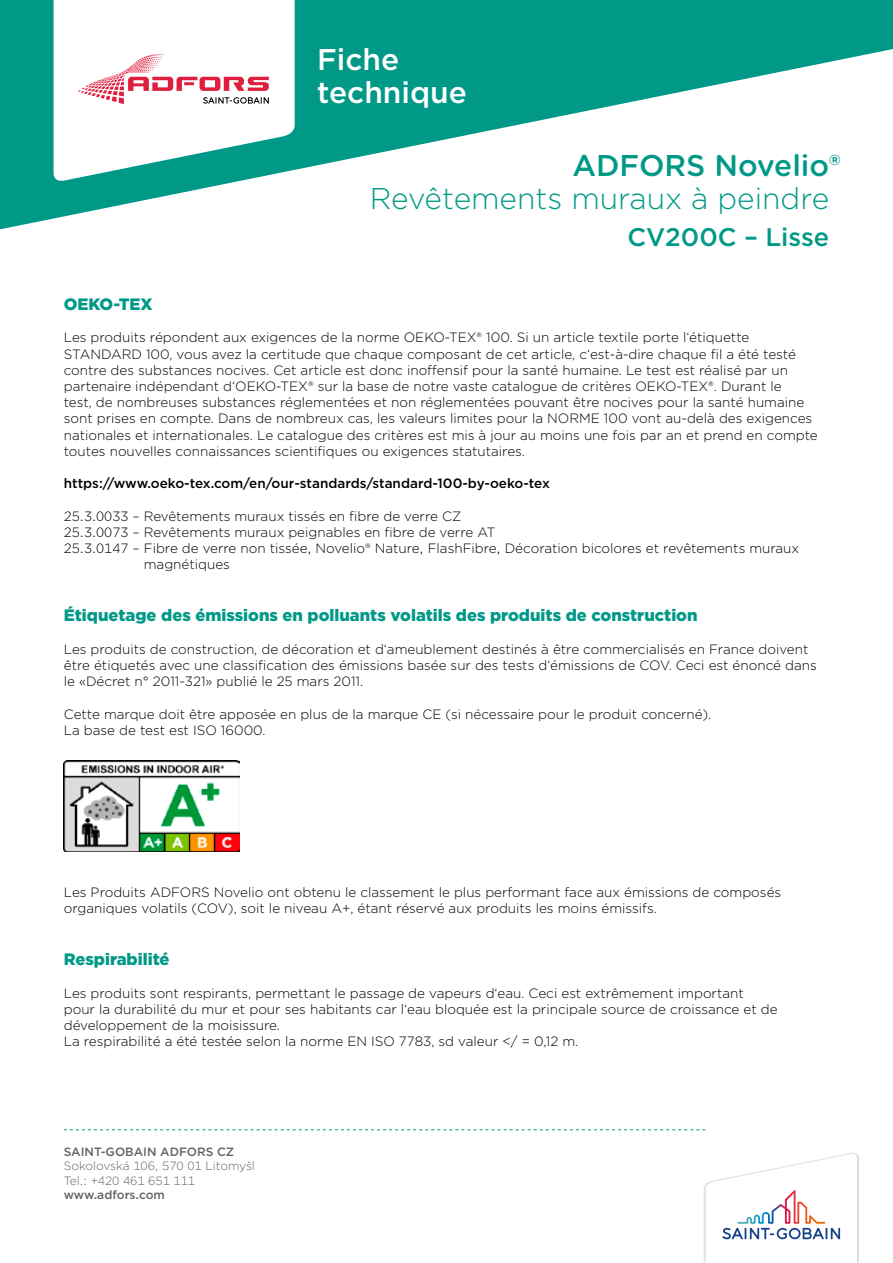
<style>
.page{position:relative;width:893px;height:1263px;background:#fff}
.page>*{position:absolute;margin:0;border:0;box-sizing:border-box;transform-origin:0 0}
.t1{font:300 30px "Gotham";color:#009987}
.t2{font:500 30px "Gotham Rounded";color:#009987}
.t3{font:500 30px/33px "Gotham";color:#fff}
.t4{font:500 25.5px "Gotham";color:#009987}
.t5{font:900 16.5px "Gotham";color:#009987}
.t6{font:300 13.5px/16.2px "Gotham";color:#000}
.t7{font:500 13.5px "Gotham";color:#000}
.t8{font:300 12px/14.4px "Gotham";color:#646363}
.t9{font:500 12px "Gotham";color:#646363}
.s1{font-family:"Gotham"}
</style>
<div class="page">
<svg style="left:0;top:0;width:893px;height:230px"></svg>
<svg style="left:54px;top:0;width:241px;height:183px"></svg>
<svg style="left:64px;top:1129px;width:641px;height:1px"></svg>
<div style="left:703px;top:1152px;width:157px;height:111px;background:#000;opacity:.3"></div>
<svg style="left:705px;top:1153px;width:152px;height:110px"></svg>
<img style="left:64px;top:760px;width:175px;height:92px">
<h1 class="t3" style="left:317px;top:43px;width:151px">Fiche technique</h1>
<h1 class="t2" style="left:572px;top:144px;width:270px"><span class="s1">ADFORS</span> Novelio®</h1>
<h1 class="t1" style="left:370px;top:179px;width:461px">Revêtements muraux à peindre</h1>
<h2 class="t4" style="left:627px;top:221px;width:203px">CV200C – Lisse</h2>
<p class="t5" style="left:64px;top:293px;width:90px">OEKO-TEX</p>
<p class="t6" style="left:64px;top:329px;width:755px">Les produits répondent aux exigences de la norme OEKO-TEX® 100. Si un article textile porte l‘étiquette STANDARD 100, vous avez la certitude que chaque composant de cet article, c‘est-à-dire chaque fil a été testé contre des substances nocives. Cet article est donc inoffensif pour la santé humaine. Le test est réalisé par un partenaire indépendant d‘OEKO-TEX® sur la base de notre vaste catalogue de critères OEKO-TEX®. Durant le<br>test, de nombreuses substances réglementées et non réglementées pouvant être nocives pour la santé humaine sont prises en compte. Dans de nombreux cas, les valeurs limites pour la NORME 100 vont au-delà des exigences nationales et internationales. Le catalogue des critères est mis à jour au moins une fois par an et prend en compte toutes nouvelles connaissances scientifiques ou exigences statutaires.</p>
<p class="t7" style="left:64px;top:475px;width:488px">https://www.oeko-tex.com/en/our-standards/standard-100-by-oeko-tex</p>
<p class="t6" style="left:64px;top:507px;width:399px">25.3.0033 – Revêtements muraux tissés en fibre de verre CZ</p>
<p class="t6" style="left:64px;top:524px;width:433px">25.3.0073 – Revêtements muraux peignables en fibre de verre AT</p>
<p class="t6" style="left:64px;top:540px;width:737px">25.3.0147 – Fibre de verre non tissée, Novelio® Nature, FlashFibre, Décoration bicolores et revêtements muraux</p>
<p class="t6" style="left:144px;top:556px;width:88px">magnétiques</p>
<p class="t5" style="left:64px;top:604px;width:635px">Étiquetage des émissions en polluants volatils des produits de construction</p>
<p class="t6" style="left:64px;top:641px;width:754px">Les produits de construction, de décoration et d‘ameublement destinés à être commercialisés en France doivent être étiquetés avec une classification des émissions basée sur des tests d‘émissions de COV. Ceci est énoncé dans le «Décret n° 2011-321» publié le 25 mars 2011.</p>
<p class="t6" style="left:64px;top:705px;width:649px">Cette marque doit être apposée en plus de la marque CE (si nécessaire pour le produit concerné).<br>La base de test est ISO 16000.</p>
<p class="t6" style="left:64px;top:884px;width:719px">Les Produits ADFORS Novelio ont obtenu le classement le plus performant face aux émissions de composés organiques volatils (COV), soit le niveau A+, étant réservé aux produits les moins émissifs.</p>
<p class="t5" style="left:64px;top:948px;width:107px">Respirabilité</p>
<p class="t6" style="left:64px;top:984px;width:715px">Les produits sont respirants, permettant le passage de vapeurs d‘eau. Ceci est extrêmement important pour la durabilité du mur et pour ses habitants car l‘eau bloquée est la principale source de croissance et de développement de la moisissure.<br>La respirabilité a été testée selon la norme EN ISO 7783, sd valeur &lt;/ = 0,12 m.</p>
<p class="t9" style="left:64px;top:1144px;width:172px">SAINT-GOBAIN ADFORS CZ</p>
<p class="t8" style="left:64px;top:1158px;width:193px">Sokolovská 106, 570 01 Litomyšl<br>Tel.: +420 461 651 111</p>
<p class="t9" style="left:64px;top:1187px;width:103px">www.adfors.com</p>
</div>
